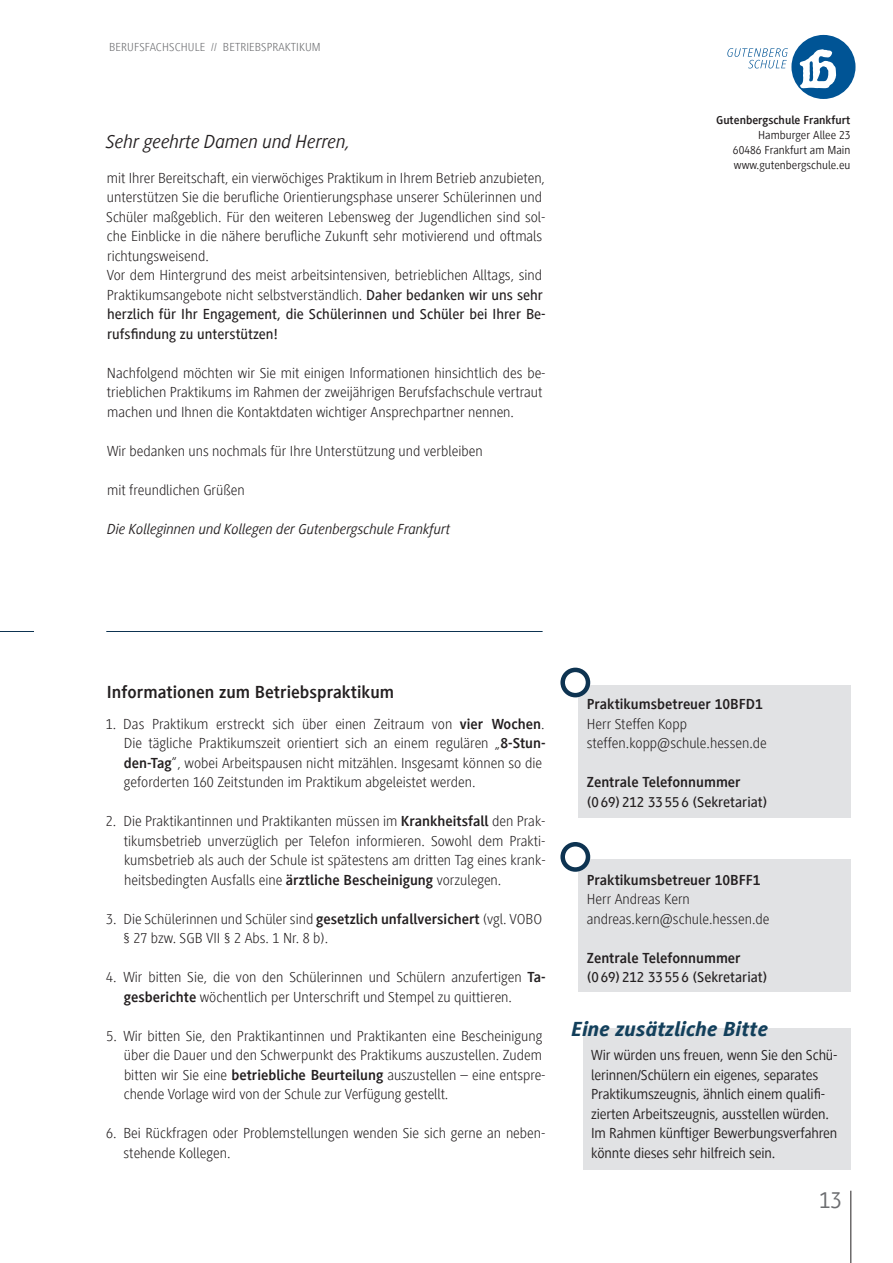
<style>
.page{position:relative;width:893px;height:1263px;background:#fff}
.page>*{position:absolute;margin:0;border:0;box-sizing:border-box;transform-origin:0 0}
.t1{font:24px "Generis Simple Com";color:#6c6d70}
.t2{font:italic 800 21px "Generis Sans Com";color:#123f5b}
.t3{font:italic 19.5px "Generis Sans Com";color:#231f20}
.t4{font:700 18px "Generis Sans Com";color:#231f20}
.t5{font:300 15px/19.5px "Generis Sans Com";color:#231f20}
.t6{font:15px/19.5px "Generis Sans Com";letter-spacing:-.01em;color:#231f20}
.t7{font:700 15px "Generis Sans Com";color:#231f20}
.t8{font:italic 15px "Generis Sans Com";color:#231f20}
.t9{font:500 15px "Generis Sans Com";color:#231f20}
.t10{font:12px/15px "Generis Sans Com";color:#231f20;text-align:justify}
.t11{font:300 12px "Generis Sans Com";letter-spacing:.01em;color:#6c6d70}
.t12{font:700 12px "Generis Sans Com";color:#231f20}
.s1{font-weight:500}
.s2{font-weight:700}
</style>
<div class="page">
<hr style="left:850px;top:1191px;width:1px;height:72px;background:#231f20">
<hr style="left:0;top:631px;width:34px;height:1px;background:#0d3351">
<hr style="left:106px;top:631px;width:437px;height:1px;background:#0d3351">
<div style="left:578px;top:685px;width:272px;height:132px;background:#e1e2e4"></div>
<svg style="left:563px;top:670px;width:25px;height:25px"></svg>
<div style="left:560px;top:668px;width:30px;height:29px;border:4px solid #0d3351;border-radius:50%"></div>
<div style="left:578px;top:859px;width:273px;height:133px;background:#e1e2e4"></div>
<svg style="left:563px;top:844px;width:25px;height:25px"></svg>
<div style="left:560px;top:842px;width:30px;height:30px;border:4px solid #0d3351;border-radius:50%"></div>
<div style="left:791px;top:35px;width:64px;height:64px;background:#005495;border-radius:50%"></div>
<svg style="left:800px;top:49px;width:36px;height:39px"></svg>
<svg style="left:727px;top:48px;width:61px;height:20px"></svg>
<div style="left:583px;top:1028px;width:267px;height:141px;background:#e1e2e4"></div>
<p class="t11" style="left:109px;top:41px;width:213px">BERUFSFACHSCHULE // BETRIEBSPRAKTIKUM</p>
<h3 class="t3" style="left:106px;top:131px;width:246px">Sehr geehrte Damen und Herren,</h3>
<p class="t5" style="left:106px;top:168px;width:441px">mit Ihrer Bereitschaft, ein vierwöchiges Praktikum in Ihrem Betrieb anzubieten, unterstützen Sie die berufliche Orientierungsphase unserer Schülerinnen und Schüler maßgeblich. Für den weiteren Lebensweg der Jugendlichen sind sol&shy;che Einblicke in die nähere berufliche Zukunft sehr motivierend und oftmals richtungsweisend.<br>Vor dem Hintergrund des meist arbeitsintensiven, betrieblichen Alltags, sind Praktikumsangebote nicht selbstverständlich. <span class="s1">Daher bedanken wir uns sehr herzlich für Ihr Engagement, die Schülerinnen und Schüler bei Ihrer Be&shy;rufsfindung zu unterstützen!</span></p>
<p class="t5" style="left:107px;top:363px;width:440px">Nachfolgend möchten wir Sie mit einigen Informationen hinsichtlich des be&shy;trieblichen Praktikums im Rahmen der zweijährigen Berufsfachschule vertraut machen und Ihnen die Kontaktdaten wichtiger Ansprechpartner nennen.</p>
<p class="t5" style="left:107px;top:441px;width:377px">Wir bedanken uns nochmals für Ihre Unterstützung und verbleiben</p>
<p class="t5" style="left:107px;top:480px;width:139px">mit freundlichen Grüßen</p>
<p class="t8" style="left:107px;top:520px;width:345px">Die Kolleginnen und Kollegen der Gutenbergschule Frankfurt</p>
<p class="t12" style="left:716px;top:113px;width:136px">Gutenbergschule Frankfurt</p>
<p class="t10" style="left:733px;top:127px;width:119px;text-indent:25px">Hamburger Allee 23<br>60486 Frankfurt am Main www.gutenbergschule.eu</p>
<p class="t4" style="left:107px;top:682px;width:289px">Informationen zum Betriebspraktikum</p>
<p class="t5" style="left:124px;top:714px;width:423px;text-indent:-18px">1. Das Praktikum erstreckt sich über einen Zeitraum von <span class="s2">vier Wochen</span>.<br>Die tägliche Praktikumszeit orientiert sich an einem regulären „<span class="s2">8-Stun&shy;den-Tag</span>“, wobei Arbeitspausen nicht mitzählen. Insgesamt können so die geforderten 160 Zeitstunden im Praktikum abgeleistet werden.</p>
<p class="t5" style="left:124px;top:811px;width:423px;text-align:justify;text-indent:-18px">2. Die Praktikantinnen und Praktikanten müssen im <span class="s2">Krankheitsfall</span> den Prak&shy;tikumsbetrieb unverzüglich per Telefon informieren. Sowohl dem Prakti&shy;kumsbetrieb als auch der Schule ist spätestens am dritten Tag eines krank&shy;heitsbedingten Ausfalls eine <span class="s2">ärztliche Bescheinigung</span> vorzulegen.</p>
<p class="t5" style="left:123px;top:909px;width:421px;text-indent:-17px">3. Die Schülerinnen und Schüler sind <span class="s2">gesetzlich unfallversichert</span> (vgl. VOBO § 27 bzw. SGB VII § 2 Abs. 1 Nr. 8 b).</p>
<p class="t5" style="left:124px;top:967px;width:423px;text-indent:-18px">4. Wir bitten Sie, die von den Schülerinnen und Schülern anzufertigen <span class="s2">Ta&shy;gesberichte</span> wöchentlich per Unterschrift und Stempel zu quittieren.</p>
<p class="t5" style="left:124px;top:1026px;width:423px;text-indent:-17px">5. Wir bitten Sie, den Praktikantinnen und Praktikanten eine Bescheinigung über die Dauer und den Schwerpunkt des Praktikums auszustellen. Zudem bitten wir Sie eine <span class="s2">betriebliche Beurteilung</span> auszustellen – eine entspre&shy;chende Vorlage wird von der Schule zur Verfügung gestellt.</p>
<p class="t5" style="left:124px;top:1123px;width:423px;text-indent:-17px">6. Bei Rückfragen oder Problemstellungen wenden Sie sich gerne an neben&shy;stehende Kollegen.</p>
<p class="t7" style="left:587px;top:696px;width:178px">Praktikumsbetreuer 10BFD1</p>
<p class="t5" style="left:587px;top:714px;width:182px">Herr Steffen Kopp steffen.kopp@schule.hessen.de</p>
<p class="t7" style="left:587px;top:774px;width:155px">Zentrale Telefonnummer</p>
<p class="t9" style="left:587px;top:793px;width:182px">(0 69) 212 33 55 6 (Sekretariat)</p>
<p class="t7" style="left:587px;top:871px;width:175px">Praktikumsbetreuer 10BFF1</p>
<p class="t5" style="left:587px;top:889px;width:184px">Herr Andreas Kern andreas.kern@schule.hessen.de</p>
<p class="t7" style="left:587px;top:949px;width:155px">Zentrale Telefonnummer</p>
<p class="t9" style="left:587px;top:969px;width:182px">(0 69) 212 33 55 6 (Sekretariat)</p>
<h2 class="t2" style="left:571px;top:1017px;width:198px">Eine zusätzliche Bitte</h2>
<p class="t6" style="left:591px;top:1045px;width:248px">Wir würden uns freuen, wenn Sie den Schü&shy;lerinnen/Schülern ein eigenes, separates Praktikumszeugnis, ähnlich einem qualifi&shy;zierten Arbeitszeugnis, ausstellen würden.<br>Im Rahmen künftiger Bewerbungsverfahren könnte dieses sehr hilfreich sein.</p>
<h1 class="t1" style="left:819px;top:1187px;width:24px">13</h1>
</div>
